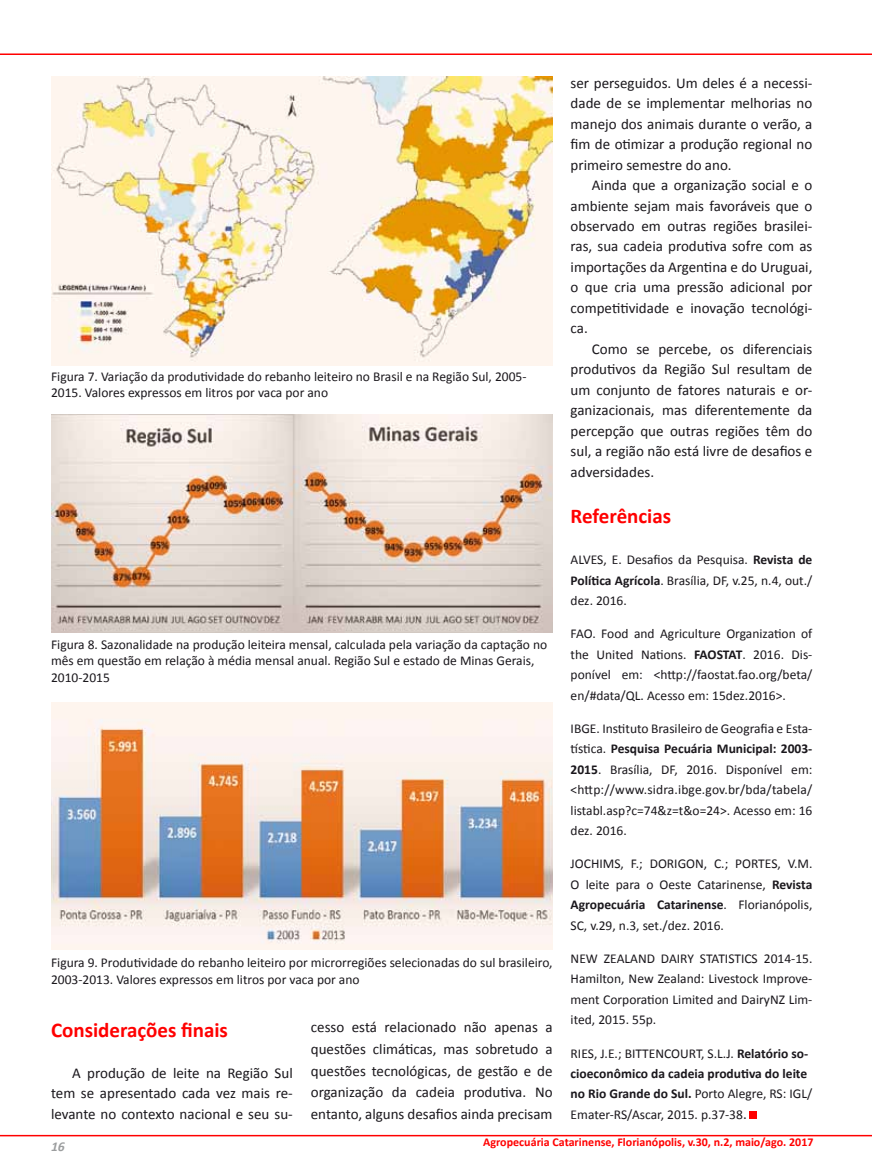
<style>
.page{position:relative;width:872px;height:1170px;background:#fff}
.page>*{position:absolute;margin:0;border:0;box-sizing:border-box;transform-origin:0 0}
.t1{font:700 21px "Calibri";color:#f00}
.t2{font:15px/20.4px "Calibri";color:#1a171c;text-align:justify}
.t3{font:13.5px/20.4px "Calibri";color:#1a171c;text-align:justify}
.t4{font:italic 700 13.5px "Calibri";color:#9c9e9f}
.t5{font:700 12px "Calibri";color:#f00}
.s1{font-weight:700}
.s2{font-size:15px}
</style>
<div class="page">
<hr style="left:0;top:53px;width:872px;height:2px;background:#f00">
<hr style="left:0;top:1134px;width:872px;height:2px;background:#f00">
<img style="left:51px;top:77px;width:501px;height:288px">
<img style="left:51px;top:414px;width:501px;height:218px">
<img style="left:51px;top:702px;width:501px;height:247px">
<div style="left:749px;top:1111px;width:7px;height:7px;background:#f00"></div>
<p class="t2" style="left:570px;top:72px;width:243px">ser perseguidos. Um deles é a necessi&shy;dade de se implementar melhorias no manejo dos animais durante o verão, a fim de otimizar a produção regional no primeiro semestre do ano.</p>
<p class="t2" style="left:570px;top:174px;width:243px;text-indent:21px">Ainda que a organização social e o ambiente sejam mais favoráveis que o observado em outras regiões brasilei&shy;ras, sua cadeia produtiva sofre com as importações da Argentina e do Uruguai, o que cria uma pressão adicional por competitividade e inovação tecnológi&shy;ca.</p>
<p class="t2" style="left:570px;top:338px;width:243px;text-indent:21px">Como se percebe, os diferenciais produtivos da Região Sul resultam de um conjunto de fatores naturais e or&shy;ganizacionais, mas diferentemente da percepção que outras regiões têm do sul, a região não está livre de desafios e adversidades.</p>
<h1 class="t1" style="left:570px;top:501px;width:102px">Referências</h1>
<p class="t3" style="left:570px;top:549px;width:243px">ALVES, E. Desafios da Pesquisa. <span class="s1">Revista de Política Agrícola</span>. Brasília, DF, v.25, n.4, out./ dez. 2016.</p>
<p class="t3" style="left:570px;top:623px;width:243px">FAO. Food and Agriculture Organization of the United Nations. <span class="s1">FAOSTAT</span>. 2016. Dis&shy;ponível em: &lt;http://faostat.fao.org/beta/ en/#data/QL. Acesso em: 15dez.2016&gt;.</p>
<p class="t3" style="left:570px;top:717px;width:243px">IBGE. Instituto Brasileiro de Geografia e Esta&shy;tística. <span class="s1">Pesquisa Pecuária Municipal: 2003- 2015</span>. Brasília, DF, 2016. Disponível em: &lt;http://www.sidra.ibge.gov.br/bda/tabela/ listabl.asp?c=74&amp;z=t&amp;o=24&gt;. Acesso em: 16 dez. 2016.</p>
<p class="t3" style="left:570px;top:853px;width:243px">JOCHIMS, F.; DORIGON, C.; PORTES, V.M.<br>O leite para o Oeste Catarinense, <span class="s1">Revista Agropecuária Catarinense</span>. Florianópolis, SC, v.29, n.3, set./dez. 2016.</p>
<p class="t3" style="left:570px;top:947px;width:243px">NEW ZEALAND DAIRY STATISTICS 2014-15.<br>Hamilton, New Zealand: Livestock Improve&shy;ment Corporation Limited and DairyNZ Lim&shy;ited, 2015. 55p.</p>
<p class="t3" style="left:570px;top:1042px;width:243px;text-align:left">RIES, J.E.; BITTENCOURT, S.L.J. <span class="s1">Relatório so&shy;cioeconômico da cadeia produtiva do leite no Rio Grande do Sul.</span> Porto Alegre, RS: IGL/ Emater-RS/Ascar, 2015. p.37-38<span class="s2">.</span></p>
<p class="t5" style="left:483px;top:1133px;width:332px">Agropecuária Catarinense, Florianópolis, v.30, n.2, maio/ago. 2017</p>
<p class="t3" style="left:51px;top:367px;width:477px;line-height:16.5px">Figura 7. Variação da produtividade do rebanho leiteiro no Brasil e na Região Sul, 2005-<br>2015. Valores expressos em litros por vaca por ano</p>
<p class="t3" style="left:51px;top:635px;width:498px;line-height:16.5px;text-align:left">Figura 8. Sazonalidade na produção leiteira mensal, calculada pela variação da captação no mês em questão em relação à média mensal anual. Região Sul e estado de Minas Gerais,<br>2010-2015</p>
<p class="t3" style="left:51px;top:954px;width:503px;line-height:16.5px">Figura 9. Produtividade do rebanho leiteiro por microrregiões selecionadas do sul brasileiro,<br>2003-2013. Valores expressos em litros por vaca por ano</p>
<p class="t2" style="left:311px;top:1016px;width:243px;line-height:21.6px">cesso está relacionado não apenas a questões climáticas, mas sobretudo a questões tecnológicas, de gestão e de organização da cadeia produtiva. No entanto, alguns desafios ainda precisam</p>
<h1 class="t1" style="left:51px;top:1014px;width:178px">Considerações finais</h1>
<p class="t2" style="left:51px;top:1062px;width:243px;text-indent:21px">A produção de leite na Região Sul tem se apresentado cada vez mais re&shy;levante no contexto nacional e seu su-</p>
<p class="t4" style="left:51px;top:1137px;width:16px">16</p>
</div>
